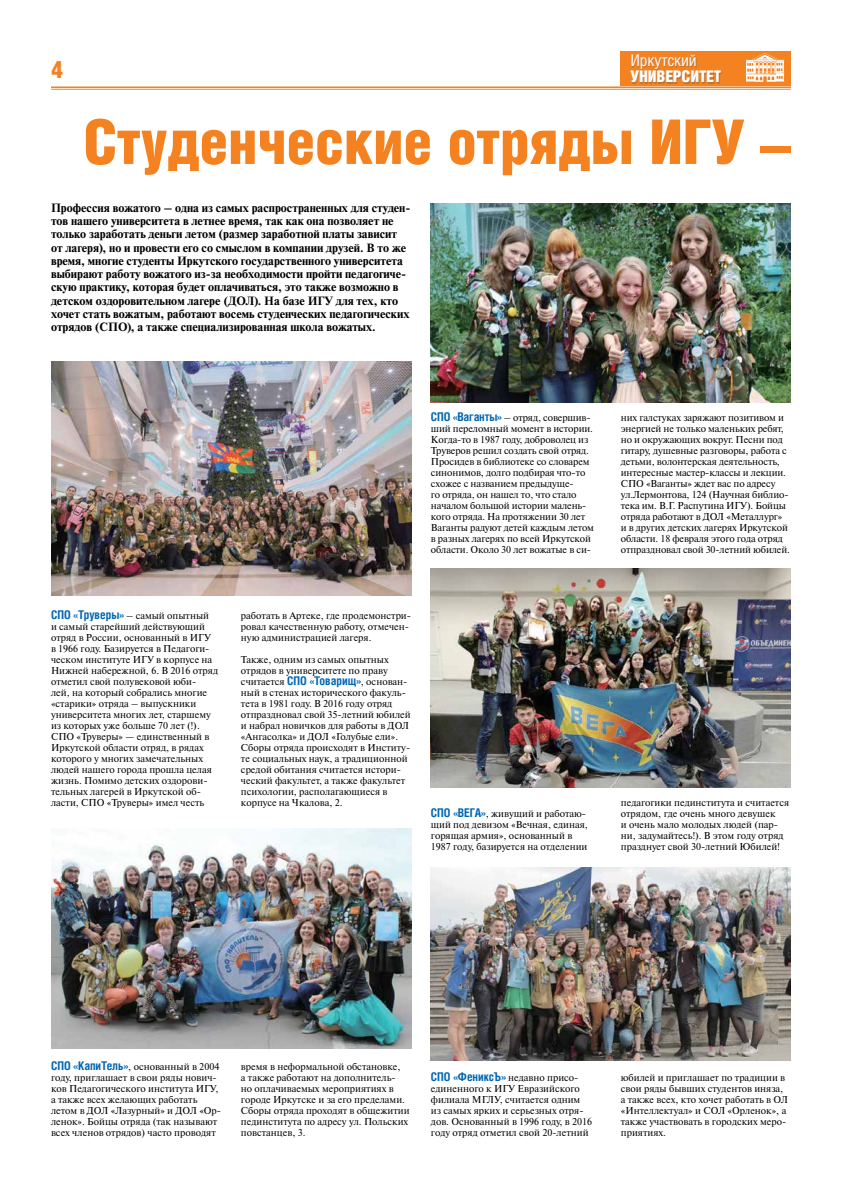
<style>
.page{position:relative;width:842px;height:1191px;background:#fff}
.page>*{position:absolute;margin:0;border:0;box-sizing:border-box;transform-origin:0 0}
.t1{font:900 61.8px "Helios Cond";letter-spacing:-.01em;color:#f58220}
.t2{font:900 24px "Helios Cond";color:#f58220}
.t3{font:900 16.1px "Helios Cond";letter-spacing:-.01em;color:#fff}
.t4{font:16.1px "Helios Cond";letter-spacing:-.01em;color:#fff}
.t5{font:700 12px/13.2px "Newton C";color:#000}
.t6{font:10px/11px "Newton C";color:#000}
.s1{font-family:"Helios Cond";font-weight:700;font-size:12px;color:#0066b3}
</style>
<div class="page">
<hr style="left:51px;top:86px;width:740px;height:2px;background:#f58220">
<hr style="left:51px;top:89px;width:740px;height:1px;background:#f58220">
<img style="left:51px;top:361px;width:360px;height:234px">
<img style="left:51px;top:828px;width:360px;height:220px">
<img style="left:431px;top:203px;width:360px;height:200px">
<img style="left:431px;top:568px;width:360px;height:220px">
<img style="left:431px;top:867px;width:360px;height:193px">
<div style="left:621px;top:51px;width:170px;height:34px;background:#f58220"></div>
<div style="left:632px;top:56px;width:90px;height:28px;background:#004b88;opacity:.25"></div>
<img style="left:746px;top:53px;width:39px;height:29px">
<h2 class="t2" style="left:51px;top:56px;width:14px">4</h2>
<h3 class="t4" style="left:630px;top:51px;width:68px">Иркутский</h3>
<h3 class="t3" style="left:630px;top:67px;width:92px">УНИВЕРСИТЕТ</h3>
<h1 class="t1" style="left:83px;top:107px;width:709px">Студенческие отряды ИГУ –</h1>
<p class="t5" style="left:51px;top:201px;width:361px">Профессия вожатого – одна из самых распространенных для студен&shy;тов нашего университета в летнее время, так как она позволяет не только заработать деньги летом (размер заработной платы зависит от лагеря), но и провести его со смыслом в компании друзей. В то же время, многие студенты Иркутского государственного университета выбирают работу вожатого из-за необходимости пройти педагогиче&shy;скую практику, которая будет оплачиваться, это также возможно в детском оздоровительном лагере (ДОЛ). На базе ИГУ для тех, кто хочет стать вожатым, работают восемь студенческих педагогических отрядов (СПО), а также специализированная школа вожатых.</p>
<p class="t6" style="left:431px;top:412px;width:165px"><span class="s1">СПО «Ваганты»</span> – отряд, совершив&shy;ший переломный момент в истории.<br>Когда-то в 1987 году, доброволец из Труверов решил создать свой отряд.<br>Просидев в библиотеке со словарем синонимов, долго подбирая что-то схожее с названием предыдуще-<br>го отряда, он нашел то, что стало началом большой истории малень&shy;кого отряда. На протяжении 30 лет Ваганты радуют детей каждым летом в разных лагерях по всей Иркутской области. Около 30 лет вожатые в си-</p>
<p class="t6" style="left:621px;top:412px;width:171px">них галстуках заряжают позитивом и энергией не только маленьких ребят, но и окружающих вокруг. Песни под гитару, душевные разговоры, работа с детьми, волонтерская деятельность, интересные мастер-классы и лекции.<br>СПО «Ваганты» ждет вас по адресу ул.Лермонтова, 124 (Научная библио&shy;тека им. В.Г. Распутина ИГУ). Бойцы отряда работают в ДОЛ «Металлург» и в других детских лагерях Иркутской области. 18 февраля этого года отряд отпраздновал свой 30-летний юбилей.</p>
<p class="t6" style="left:51px;top:610px;width:169px"><span class="s1">СПО «Труверы»</span> – самый опытный<br>и самый старейший действующий отряд в России, основанный в ИГУ в 1966 году. Базируется в Педагоги&shy;ческом институте ИГУ в корпусе на<br>Нижней набережной, 6. В 2016 отряд отметил свой полувековой юби-<br>лей, на который собрались многие «старики» отряда – выпускники университета многих лет, старшему из которых уже больше 70 лет (!).<br>СПО «Труверы» — единственный в<br>Иркутской области отряд, в рядах которого у многих замечательных людей нашего города прошла целая жизнь. Помимо детских оздорови&shy;тельных лагерей в Иркутской об&shy;ласти, СПО «Труверы» имел честь</p>
<p class="t6" style="left:241px;top:610px;width:172px">работать в Артеке, где продемонстри&shy;ровал качественную работу, отмечен&shy;ную администрацией лагеря.</p>
<p class="t6" style="left:241px;top:654px;width:171px">Также, одним из самых опытных отрядов в университете по праву считается <span class="s1">СПО «Товарищ»</span>, основан&shy;ный в стенах исторического факуль&shy;тета в 1981 году. В 2016 году отряд отпраздновал свой 35-летний юбилей и набрал новичков для работы в ДОЛ «Ангасолка» и ДОЛ «Голубые ели».<br>Сборы отряда происходят в Институ&shy;те социальных наук, а традиционной средой обитания считается истори&shy;ческий факультет, а также факультет психологии, располагающиеся в корпусе на Чкалова, 2.</p>
<p class="t6" style="left:431px;top:808px;width:159px"><span class="s1">СПО «ВЕГА»</span>, живущий и работаю&shy;щий под девизом «Вечная, единая, горящая армия», основанный в<br>1987 году, базируется на отделении</p>
<p class="t6" style="left:621px;top:797px;width:170px">педагогики пединститута и считается отрядом, где очень много девушек<br>и очень мало молодых людей (пар&shy;ни, задумайтесь!). В этом году отряд празднует свой 30-летний Юбилей!</p>
<p class="t6" style="left:51px;top:1061px;width:172px"><span class="s1">СПО «КапиТель»</span>, основанный в 2004 году, приглашает в свои ряды нович&shy;ков Педагогического института ИГУ, а также всех желающих работать летом в ДОЛ «Лазурный» и ДОЛ «Ор&shy;ленок». Бойцы отряда (так называют всех членов отрядов) часто проводят</p>
<p class="t6" style="left:241px;top:1061px;width:170px">время в неформальной обстановке,<br>а также работают на дополнитель-<br>но оплачиваемых мероприятиях в городе Иркутске и за его пределами.<br>Сборы отряда проходят в общежитии пединститута по адресу ул. Польских повстанцев, 3.</p>
<p class="t6" style="left:431px;top:1072px;width:163px"><span class="s1">СПО «ФениксЪ»</span> недавно присо&shy;единенного к ИГУ Евразийского филиала МГЛУ, считается одним из самых ярких и серьезных отря&shy;дов. Основанный в 1996 году, в 2016 году отряд отметил свой 20-летний</p>
<p class="t6" style="left:621px;top:1072px;width:169px">юбилей и приглашает по традиции в свои ряды бывших студентов иняза, а также всех, кто хочет работать в ОЛ «Интеллектуал» и СОЛ «Орленок», а также участвовать в городских меро&shy;приятиях.</p>
</div>
